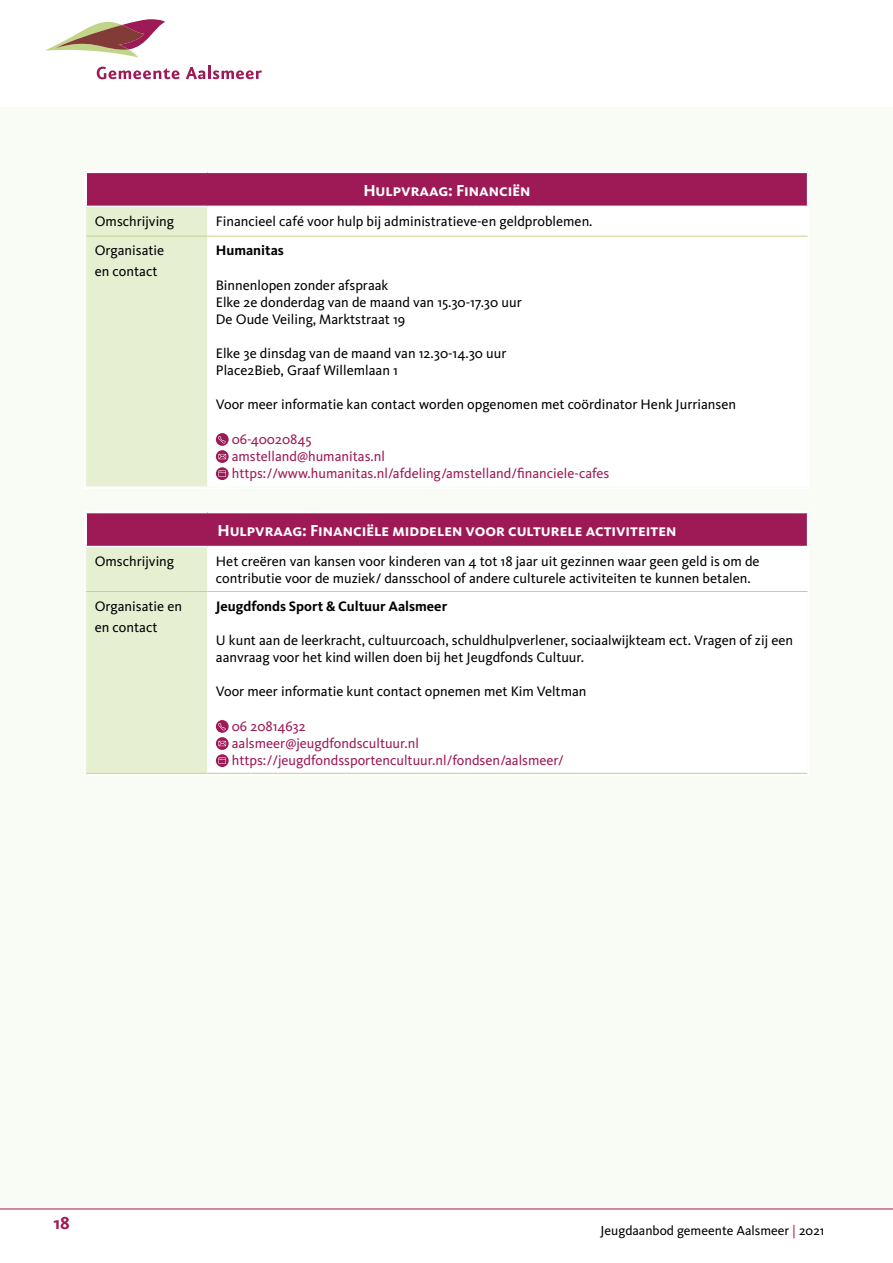
<style>
.page{position:relative;width:893px;height:1263px;background:#fff}
.page>*{position:absolute;margin:0;border:0;box-sizing:border-box;transform-origin:0 0}
.t1{font:700 18px "Kievit Pro";color:#9e1a56}
.Kop3{font:700 16.5px "Kievit Pro";color:#fff}
.t2{font:14.25px/17.1px "Kievit Pro";color:#000}
.t3{font:14.25px "Kievit Pro";color:#9e1a56}
.t4{font:700 14.25px "Kievit Pro";letter-spacing:-.005em;color:#000}
.t5{font:13.5px "Kievit Pro";color:#000}
.s1{color:#9e1a56}
</style>
<div class="page">
<div style="left:0;top:45px;width:893px;height:1164px;background:#f9fbf5"></div>
<hr style="left:0;top:1208px;width:893px;height:1px;background:#9e1a56">
<div style="left:86px;top:172px;width:722px;height:34px;background:#9e1a56"></div>
<div style="left:87px;top:207px;width:120px;height:279px;background:#e7efd3"></div>
<hr style="left:85px;top:206px;width:122px;height:1px;background:#fff">
<hr style="left:207px;top:206px;width:601px;height:1px;background:#fff">
<hr style="left:86px;top:236px;width:121px;height:1px;background:#c0d588">
<hr style="left:207px;top:236px;width:601px;height:1px;background:#c0d588">
<svg style="left:216px;top:433px;width:13px;height:13px"></svg>
<svg style="left:218px;top:436px;width:8px;height:7px"></svg>
<svg style="left:216px;top:450px;width:13px;height:13px"></svg>
<svg style="left:218px;top:454px;width:8px;height:5px"></svg>
<svg style="left:216px;top:467px;width:13px;height:13px"></svg>
<svg style="left:218px;top:470px;width:8px;height:7px"></svg>
<div style="left:84px;top:170px;width:725px;height:319px;border:2px solid #fff"></div>
<div style="left:86px;top:512px;width:722px;height:35px;background:#9e1a56"></div>
<div style="left:87px;top:547px;width:120px;height:226px;background:#e7efd3"></div>
<div style="left:207px;top:720px;width:599px;height:53px;background:#fff"></div>
<hr style="left:85px;top:546px;width:122px;height:1px;background:#fff">
<hr style="left:207px;top:546px;width:601px;height:1px;background:#fff">
<hr style="left:86px;top:591px;width:121px;height:1px;background:#c0d588">
<hr style="left:207px;top:591px;width:601px;height:1px;background:#c0d588">
<svg style="left:216px;top:720px;width:13px;height:13px"></svg>
<svg style="left:218px;top:723px;width:8px;height:7px"></svg>
<svg style="left:216px;top:737px;width:13px;height:13px"></svg>
<svg style="left:218px;top:741px;width:8px;height:5px"></svg>
<svg style="left:216px;top:754px;width:13px;height:13px"></svg>
<svg style="left:218px;top:757px;width:8px;height:7px"></svg>
<div style="left:84px;top:510px;width:725px;height:266px;border:2px solid #fff"></div>
<div style="left:0;top:0;width:893px;height:106px;background:#fff"></div>
<svg style="left:97px;top:67px;width:83px;height:12px"></svg>
<svg style="left:186px;top:66px;width:76px;height:13px"></svg>
<svg style="left:46px;top:19px;width:119px;height:39px"></svg>
<p class="Kop3" style="left:363px;top:180px;width:168px">Hulpvraag: Financiën</p>
<p class="t2" style="left:95px;top:212px;width:81px">Omschrijving</p>
<p class="t2" style="left:216px;top:212px;width:378px">Financieel café voor hulp bij administratieve-en geldproblemen.</p>
<p class="t2" style="left:95px;top:242px;width:71px">Organisatie</p>
<p class="t2" style="left:95px;top:263px;width:64px">en contact</p>
<p class="t4" style="left:216px;top:242px;width:70px">Humanitas</p>
<p class="t2" style="left:216px;top:276px;width:174px">Binnenlopen zonder afspraak</p>
<p class="t2" style="left:216px;top:293px;width:307px">Elke 2e donderdag van de maand van 15.30-17.30 uur</p>
<p class="t2" style="left:216px;top:310px;width:191px">De Oude Veiling, Marktstraat 19</p>
<p class="t2" style="left:216px;top:345px;width:292px">Elke 3e dinsdag van de maand van 12.30-14.30 uur</p>
<p class="t2" style="left:216px;top:362px;width:183px">Place2Bieb, Graaf Willemlaan 1</p>
<p class="t2" style="left:216px;top:396px;width:522px">Voor meer informatie kan contact worden opgenomen met coördinator Henk Jurriansen</p>
<p class="t3" style="left:232px;top:430px;width:81px">06-40020845</p>
<p class="t3" style="left:232px;top:447px;width:155px">amstelland@humanitas.nl</p>
<p class="t3" style="left:232px;top:464px;width:379px">https://www.humanitas.nl/afdeling/amstelland/financiele-cafes</p>
<p class="Kop3" style="left:217px;top:520px;width:460px">Hulpvraag: Financiële middelen voor culturele activiteiten</p>
<p class="t2" style="left:95px;top:552px;width:81px">Omschrijving</p>
<p class="t2" style="left:216px;top:552px;width:545px">Het creëren van kansen voor kinderen van 4 tot 18 jaar uit gezinnen waar geen geld is om de contributie voor de muziek/ dansschool of andere culturele activiteiten te kunnen betalen.</p>
<p class="t2" style="left:95px;top:595px;width:89px;line-height:21px">Organisatie en en contact</p>
<p class="t4" style="left:216px;top:597px;width:233px">Jeugdfonds Sport &amp; Cultuur Aalsmeer</p>
<p class="t2" style="left:216px;top:632px;width:579px">U kunt aan de leerkracht, cultuurcoach, schuldhulpverlener, sociaalwijkteam ect. Vragen of zij een aanvraag voor het kind willen doen bij het Jeugdfonds Cultuur.</p>
<p class="t2" style="left:216px;top:683px;width:372px">Voor meer informatie kunt contact opnemen met Kim Veltman</p>
<p class="t3" style="left:232px;top:717px;width:76px">06 20814632</p>
<p class="t3" style="left:232px;top:734px;width:189px">aalsmeer@jeugdfondscultuur.nl</p>
<p class="t3" style="left:232px;top:751px;width:333px">https://jeugdfondssportencultuur.nl/fondsen/aalsmeer/</p>
<p class="t1" style="left:54px;top:1212px;width:18px">18</p>
<p class="t5" style="left:601px;top:1222px;width:225px">Jeugdaanbod gemeente Aalsmeer <span class="s1">|</span> 2021</p>
</div>
